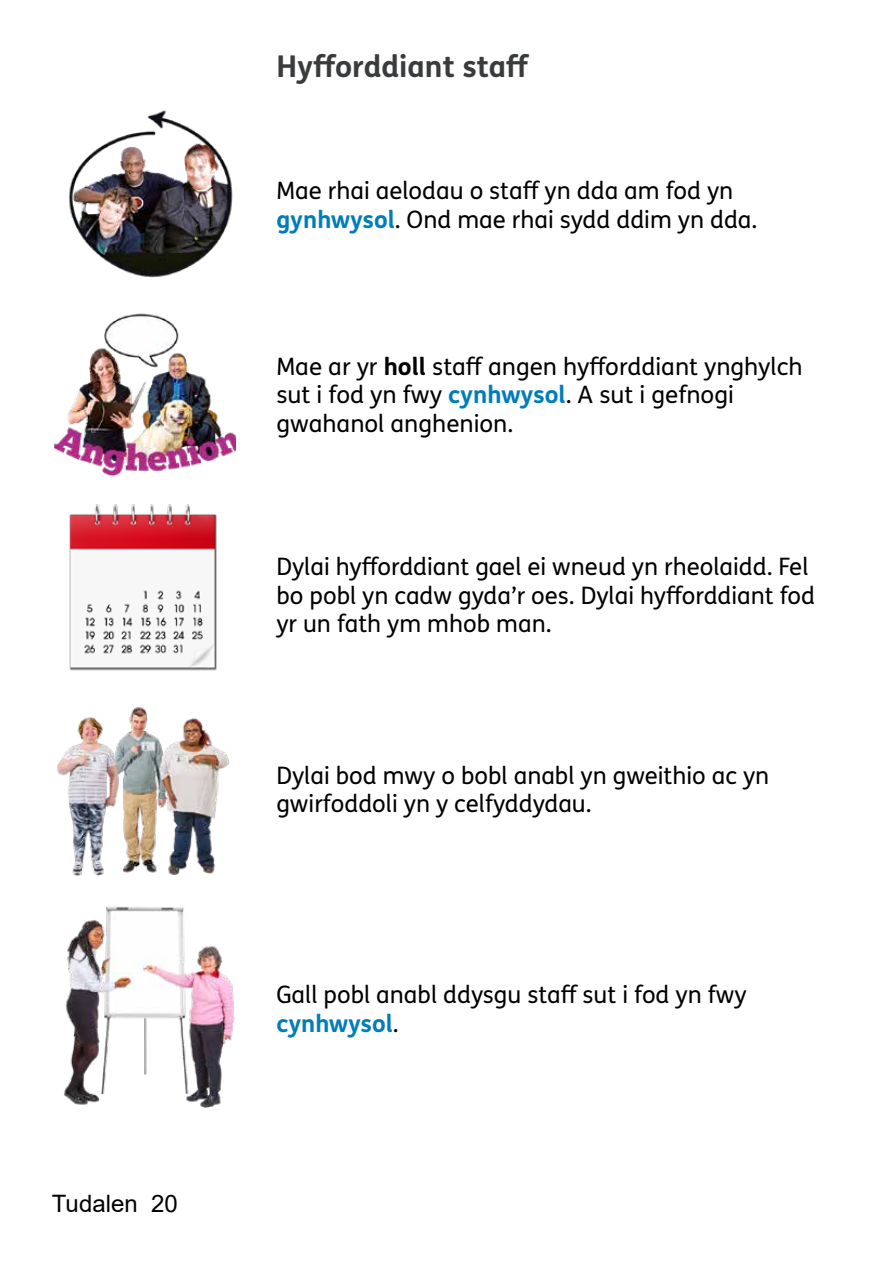
<style>
.page{position:relative;width:893px;height:1263px;background:#fff}
.page>*{position:absolute;margin:0;border:0;box-sizing:border-box;transform-origin:0 0}
.t1{font:700 30px "FS Me Pro";color:#3a3b3c}
.t2{font:24px/28.8px "FS Me Pro";color:#000}
.t3{font:24px "Arial";color:#000}
.s1{font-weight:700;color:#007eb7}
.s2{font-weight:700}
</style>
<div class="page">
<img style="left:63px;top:906px;width:172px;height:201px">
<img style="left:69px;top:110px;width:164px;height:168px">
<img style="left:54px;top:313px;width:181px;height:164px">
<img style="left:69px;top:504px;width:148px;height:167px">
<img style="left:57px;top:707px;width:173px;height:169px">
<p class="t3" style="left:52px;top:1187px;width:127px">Tudalen 20</p>
<h2 class="t1" style="left:276px;top:43px;width:250px">Hyforddiant staf</h2>
<p class="t2" style="left:276px;top:176px;width:482px">Mae rhai aelodau o staf yn dda am fod yn <span class="s1">gynhwysol</span>. Ond mae rhai sydd ddim yn dda.</p>
<p class="t2" style="left:276px;top:351px;width:528px">Mae ar yr <span class="s2">holl</span> staf angen hyforddiant ynghylch sut i fod yn fwy <span class="s1">cynhwysol</span>. A sut i gefnogi gwahanol anghenion.</p>
<p class="t2" style="left:276px;top:551px;width:540px">Dylai hyforddiant gael ei wneud yn rheolaidd. Fel bo pobl yn cadw gyda’r oes. Dylai hyforddiant fod yr un fath ym mhob man.</p>
<p class="t2" style="left:276px;top:760px;width:494px">Dylai bod mwy o bobl anabl yn gweithio ac yn gwirfoddoli yn y celfyddydau.</p>
<p class="t2" style="left:276px;top:979px;width:472px">Gall pobl anabl ddysgu staf sut i fod yn fwy <span class="s1">cynhwysol</span>.</p>
</div>
